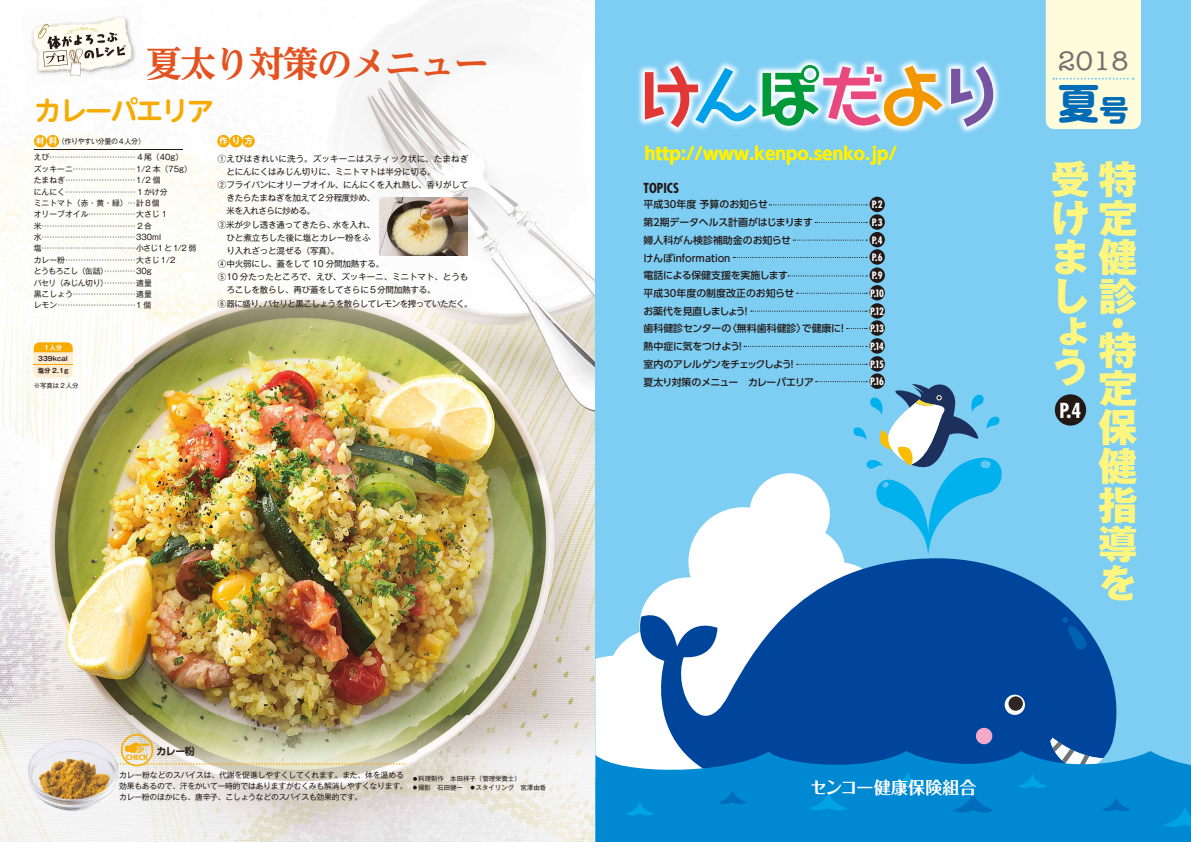
<style>
.page{position:relative;width:1191px;height:842px;background:#fff}
.page>*{position:absolute;margin:0;border:0;box-sizing:border-box;transform-origin:0 0}
.t1{font:700 41.1px "Shin M Go Pro";color:#006bb6}
.t2{font:800 39px/39px "Gothic MB101 Pro";color:#fff67f;text-align:justify}
.t3{font:700 expanded 35.6px "UD Reimin Pro";letter-spacing:-.04em;color:#e3521f}
.t4{font:700 27px "UD Shin M Go Pro De";letter-spacing:-.06em;color:#f7ab00}
.t5{font:500 27px "American Typewriter Std";color:#727171}
.t6{font:700 condensed 20.2px "Futura Std";color:#fff}
.t7{font:700 17px "UD Shin Go Pro";color:#fff100}
.t8{font:700 17px "Folk Pro";letter-spacing:.005em;color:#fff}
.t9{font:700 condensed 13.5px "Futura Std";color:#221815}
.t10{font:700 10px "UD Shin Go Pro De";color:#221815}
.t11{font:500 9.9px/17.7px "UD Shin Go Pro";letter-spacing:-.005em;color:#221815}
.t12{font:700 condensed 9.9px/17.5px "Futura Std";letter-spacing:-.08em;color:#fff;text-align:justify}
.t13{font:8.5px "Gothic MB101 Pro";letter-spacing:-.02em;color:#221815}
.t14{font:8.5px "Gothic MB101 Pro";letter-spacing:-.06em;color:#221815}
.t15{font:8.5px "Gothic MB101 Pro";letter-spacing:.015em;color:#221815}
.t16{font:700 8.5px "Gothic MB101 Pro De";color:#fff}
.t17{font:7.8px/11.4px "Gothic MB101 Pro";letter-spacing:-.015em;color:#221815}
.t18{font:7.1px "Gothic MB101 Pro";letter-spacing:-.04em;color:#221815}
.t19{font:6.4px "Gothic MB101 Pro";color:#221815}
.t20{font:700 6.4px/12.1px "Gothic MB101 Pro De";color:#221815}
.t21{font:700 6.4px "Gothic MB101 Pro De";color:#fff}
.s1{font-family:"Gothic MB101 Pro De";font-weight:700;font-size:8.5px;color:#fff}
.s2{font-size:29.1px}
</style>
<div class="page">
<img style="left:0;top:371px;width:595px;height:471px">
<img style="left:0;top:141px;width:26px;height:230px">
<img style="left:133px;top:32px;width:462px;height:339px">
<img style="left:26px;top:132px;width:107px;height:239px">
<img style="left:32px;top:26px;width:6px;height:29px">
<img style="left:113px;top:17px;width:33px;height:62px">
<img style="left:36px;top:55px;width:81px;height:24px">
<svg style="left:38px;top:18px;width:88px;height:57px"></svg>
<hr style="left:34px;top:149px;width:149px;height:1px;background:#221815">
<div style="left:217px;top:135px;width:13px;height:12px;background:#f7ab00;border-radius:50%"></div>
<div style="left:230px;top:135px;width:12px;height:12px;background:#f7ab00;border-radius:50%"></div>
<div style="left:242px;top:135px;width:13px;height:12px;background:#f7ab00;border-radius:50%"></div>
<div style="left:34px;top:135px;width:13px;height:12px;background:#f7ab00;border-radius:50%"></div>
<div style="left:47px;top:135px;width:12px;height:12px;background:#f7ab00;border-radius:50%"></div>
<img style="left:379px;top:197px;width:89px;height:58px">
<svg style="left:470px;top:786px;width:4px;height:3px"></svg>
<svg style="left:413px;top:777px;width:4px;height:12px"></svg>
<svg style="left:144px;top:763px;width:261px;height:2px"></svg>
<svg style="left:122px;top:763px;width:8px;height:2px"></svg>
<svg style="left:121px;top:734px;width:15px;height:15px"></svg>
<img style="left:27px;top:739px;width:95px;height:73px">
<svg style="left:34px;top:342px;width:39px;height:36px"></svg>
<hr style="left:34px;top:364px;width:39px;height:1px;background:#f7ab00">
<div style="left:595px;top:0;width:596px;height:842px;background:#7ecef4"></div>
<svg style="left:595px;top:473px;width:249px;height:278px"></svg>
<svg style="left:628px;top:558px;width:489px;height:193px;background:#4078b8"></svg>
<svg style="left:1004px;top:695px;width:21px;height:20px"></svg>
<div style="left:1008px;top:696px;width:14px;height:15px;background:#2f2725;border-radius:50%"></div>
<svg style="left:1062px;top:617px;width:26px;height:34px"></svg>
<div style="left:976px;top:728px;width:16px;height:16px;background:#f3a9c9;border-radius:50%"></div>
<svg style="left:595px;top:751px;width:596px;height:91px;background:#0a89d0"></svg>
<svg style="left:809px;top:791px;width:38px;height:23px"></svg>
<svg style="left:718px;top:790px;width:29px;height:16px"></svg>
<svg style="left:893px;top:772px;width:29px;height:16px"></svg>
<svg style="left:625px;top:801px;width:29px;height:17px"></svg>
<svg style="left:1018px;top:738px;width:85px;height:52px;background:#1c7fc3"></svg>
<svg style="left:1101px;top:797px;width:29px;height:17px"></svg>
<svg style="left:952px;top:792px;width:42px;height:24px"></svg>
<svg style="left:1164px;top:806px;width:27px;height:24px"></svg>
<img style="left:638px;top:59px;width:362px;height:75px">
<svg style="left:645px;top:66px;width:111px;height:62px"></svg>
<svg style="left:762px;top:65px;width:180px;height:61px;background:#afbdac"></svg>
<svg style="left:951px;top:66px;width:42px;height:61px"></svg>
<div style="left:1045px;top:0;width:96px;height:129px;background:#fffcdb"></div>
<div style="left:869px;top:197px;width:16px;height:15px;background:#221815;border-radius:50%"></div>
<svg style="left:769px;top:204px;width:98px;height:1px"></svg>
<div style="left:869px;top:214px;width:16px;height:16px;background:#221815;border-radius:50%"></div>
<svg style="left:815px;top:222px;width:52px;height:1px"></svg>
<div style="left:869px;top:232px;width:16px;height:15px;background:#221815;border-radius:50%"></div>
<div style="left:1054px;top:394px;width:32px;height:32px;background:#221815;border-radius:50%"></div>
<svg style="left:733px;top:257px;width:134px;height:1px"></svg>
<svg style="left:788px;top:275px;width:79px;height:1px"></svg>
<svg style="left:796px;top:293px;width:71px;height:1px"></svg>
<svg style="left:751px;top:311px;width:116px;height:1px"></svg>
<svg style="left:847px;top:328px;width:20px;height:1px"></svg>
<svg style="left:744px;top:346px;width:123px;height:1px"></svg>
<svg style="left:796px;top:364px;width:71px;height:1px"></svg>
<svg style="left:815px;top:381px;width:187px;height:174px"></svg>
<div style="left:869px;top:267px;width:16px;height:16px;background:#221815;border-radius:50%"></div>
<div style="left:869px;top:285px;width:16px;height:15px;background:#221815;border-radius:50%"></div>
<div style="left:869px;top:249px;width:16px;height:16px;background:#221815;border-radius:50%"></div>
<div style="left:869px;top:303px;width:16px;height:16px;background:#221815;border-radius:50%"></div>
<div style="left:869px;top:320px;width:16px;height:16px;background:#221815;border-radius:50%"></div>
<div style="left:869px;top:338px;width:16px;height:16px;background:#221815;border-radius:50%"></div>
<div style="left:869px;top:356px;width:16px;height:16px;background:#221815;border-radius:50%"></div>
<div style="left:869px;top:373px;width:16px;height:16px;background:#221815;border-radius:50%"></div>
<svg style="left:793px;top:240px;width:74px;height:1px"></svg>
<h3 class="t3" style="left:146px;top:34px;width:344px">夏太り対策のメニュー</h3>
<h3 class="t4" style="left:34px;top:88px;width:181px">カレーパエリア</h3>
<p class="t17" style="left:34px;top:151px;width:164px">えび……………………………４尾（40g）<br>ズッキーニ……………………1/2 本（75g）たまねぎ………………………1/2 個<br>にんにく………………………１かけ分<br>ミニトマト（赤・黄・緑）…計８個<br>オリーブオイル………………大さじ 1米………………………………２合水………………………………330ml塩………………………………小さじ1と1/2 弱カレー粉………………………大さじ1/2<br>とうもろこし（缶詰）…………30g<br>パセリ（みじん切り）…………適量<br>黒こしょう……………………適量<br>レモン…………………………1 個</p>
<p class="t15" style="left:218px;top:151px;width:252px">① えびはきれいに洗う。ズッキーニはスティック状に、たまねぎ</p>
<p class="t18" style="left:36px;top:135px;width:110px"><span class="s1">材料</span>（作りやすい分量の４人分）</p>
<p class="t16" style="left:219px;top:134px;width:35px">作り方</p>
<p class="t13" style="left:226px;top:165px;width:211px">とにんにくはみじん切りに、ミニトマトは半分に切る。</p>
<p class="t13" style="left:218px;top:178px;width:252px">② フライパンにオリーブオイル、にんにくを入れ熱し、香りがして</p>
<p class="t13" style="left:226px;top:191px;width:150px">きたらたまねぎを加えて２分程度炒め、</p>
<p class="t14" style="left:226px;top:204px;width:90px">米を入れさらに炒める。</p>
<p class="t13" style="left:218px;top:217px;width:158px">③米が少し透き通ってきたら、水を入れ、</p>
<p class="t13" style="left:226px;top:230px;width:146px">ひと煮立ちした後に塩とカレー粉をふ</p>
<p class="t13" style="left:226px;top:244px;width:115px">り入れざっと混ぜる（写真）。</p>
<p class="t13" style="left:218px;top:257px;width:168px">④ 中火弱にし、蓋をして 10 分間加熱する。</p>
<p class="t13" style="left:218px;top:270px;width:252px">⑤ 10 分たったところで、えび、ズッキーニ、ミニトマト、とうも</p>
<p class="t13" style="left:226px;top:283px;width:211px">ろこしを散らし、再び蓋をしてさらに５分間加熱する。</p>
<p class="t14" style="left:218px;top:296px;width:256px">⑥ 器に盛り、パセリと黒こしょうを散らしてレモンを搾っていただく。</p>
<p class="t21" style="left:44px;top:342px;width:19px">1人分</p>
<p class="t20" style="left:38px;top:351px;width:32px">339kcal塩分 2.1g</p>
<p class="t19" style="left:34px;top:380px;width:46px">※写真は２人分</p>
<p class="t10" style="left:157px;top:743px;width:40px">カレー粉</p>
<p class="t17" style="left:119px;top:769px;width:290px;line-height:10.7px">カレー粉などのスパイスは、代謝を促進しやすくしてくれます。また、体を温める効果もあるので、汗をかいて一時的ではありますがむくみも解消しやすくなります。カレー粉のほかにも、唐辛子、こしょうなどのスパイスも効果的です。</p>
<p class="t19" style="left:418px;top:773px;width:104px">料理制作　本田祥子（管理栄養士）</p>
<p class="t19" style="left:418px;top:782px;width:130px">撮影　石田健一　 スタイリング　宮澤由香</p>
<h3 class="t7" style="left:645px;top:140px;width:254px">http://www.kenpo.senko.jp/</h3>
<h3 class="t9" style="left:643px;top:180px;width:37px">TOPICS</h3>
<p class="t11" style="left:643px;top:195px;width:205px">平成30年度 予算のお知らせ<br>第２期データヘルス計画がはじまります<br>婦人科がん検診補助金のお知らせ<br>けんぽinformation<br>電話による保健支援を実施します<br>平成30年度の制度改正のお知らせ<br>お薬代を見直しましょう！<br>歯科健診センターの〈無料歯科健診〉で健康に！熱中症に気をつけよう！<br>室内のアレルゲンをチェックしよう！<br>夏太り対策のメニュー　カレーパエリア</p>
<p class="t12" style="left:872px;top:196px;width:12px">P.2<br>P.3<br>P.4</p>
<p class="t12" style="left:872px;top:248px;width:12px">P.6</p>
<p class="t12" style="left:870px;top:267px;width:15px">P.9<br>P.10</p>
<p class="t12" style="left:870px;top:302px;width:15px">P.12<br>P.13<br>P.14<br>P.15<br>P.16</p>
<h3 class="t8" style="left:810px;top:773px;width:168px">センコー健康保険組合</h3>
<h3 class="t5" style="left:1057px;top:46px;width:73px">2018</h3>
<h1 class="t1" style="left:1058px;top:70px;width:72px">夏<span class="s2">号</span></h1>
<h2 class="t2" style="left:1051px;top:155px;width:88px">受特け定ま健し診</h2>
<h2 class="t2" style="left:1051px;top:309px;width:38px;line-height:35.7px">ょう</h2>
<h2 class="t2" style="left:1098px;top:299px;width:26px">・</h2>
<h2 class="t2" style="left:1098px;top:325px;width:40px">特定保健指導を</h2>
<h3 class="t6" style="left:1059px;top:398px;width:23px">P.4</h3>
</div>
